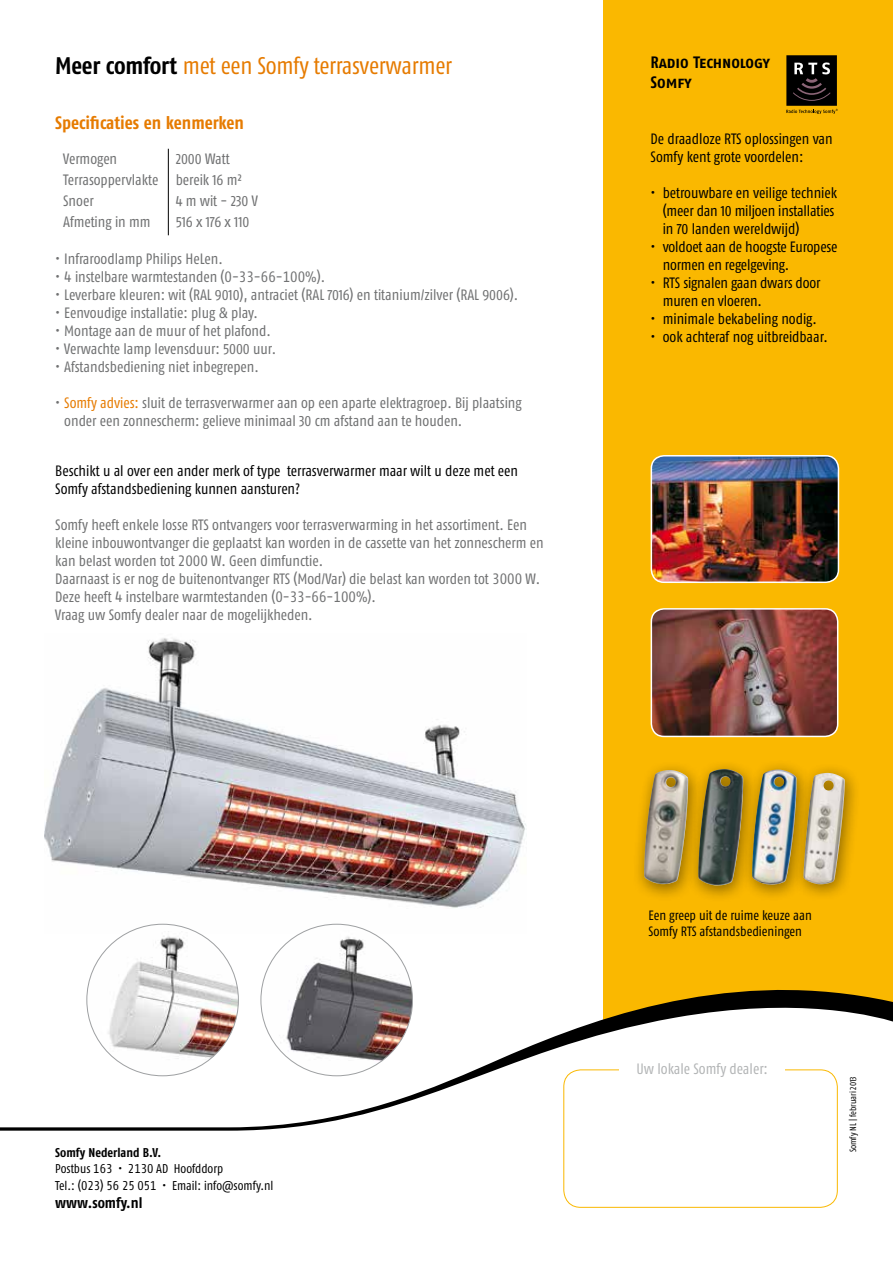
<style>
.page{position:relative;width:893px;height:1263px;background:#fff}
.page>*{position:absolute;margin:0;border:0;box-sizing:border-box;transform-origin:0 0}
.t1{font:24px "Fago Co Regular Tf";letter-spacing:-.01em;color:#e67b00}
.t2{font:18px "Fago Co Bold Tf";color:#e67b00}
.t3{font:16.5px/19.8px "Fago Co Bold Tf Caps";color:#000}
.t4{font:15px/18px "Fago Co Regular Tf";color:#707172}
.t5{font:15px/21px "Fago Co Regular Lf";color:#707172}
.t6{font:15px/18px "Fago Co Regular Lf";letter-spacing:-.01em;color:#000}
.t7{font:15px/18px "Fago Co Regular Tf";color:#000}
.t8{font:15px "Fago Co Regular Lf";color:#b3b5b6}
.t9{font:15px "Fago Co Bold Tf";color:#000}
.t10{font:13.5px/16.2px "Fago Co Regular Lf";color:#000}
.t11{font:12.75px/16.5px "Fago Co Regular Tf";color:#000}
.t12{font:12.75px "Fago Co Bold Tf";color:#000}
.t13{font:9px "Fago Co Regular Lf";letter-spacing:-.005em;color:#000}
.s1{font-family:"Fago Co Bold Tf";color:#000}
.s2{font-family:"Fago Co Regular Tf"}
.s3{font-family:"Fago Co Regular Tf";color:#e67b00}
</style>
<div class="page">
<img style="left:45px;top:638px;width:481px;height:295px">
<div style="left:604px;top:0;width:289px;height:1035px;background:#fab800"></div>
<div style="left:786px;top:55px;width:51px;height:51px;background:#000"></div>
<svg style="left:793px;top:62px;width:44px;height:39px"></svg>
<svg style="left:786px;top:109px;width:52px;height:5px"></svg>
<div style="left:563px;top:1069px;width:275px;height:139px;border:1px solid #fab800;border-radius:17px"></div>
<svg style="left:0;top:966px;width:893px;height:165px"></svg>
<img style="left:651px;top:456px;width:187px;height:126px">
<div style="left:651px;top:455px;width:188px;height:128px;border:2px solid #fff;border-radius:13px"></div>
<img style="left:651px;top:609px;width:187px;height:127px">
<div style="left:651px;top:608px;width:187px;height:129px;border:2px solid #fff;border-radius:13px"></div>
<div style="left:740px;top:759px;width:73px;height:143px;background:#000;opacity:.45"></div>
<svg style="left:767px;top:769px;width:11px;height:3px"></svg>
<div style="left:686px;top:759px;width:73px;height:144px;background:#000;opacity:.45"></div>
<svg style="left:711px;top:769px;width:13px;height:3px"></svg>
<div style="left:632px;top:760px;width:72px;height:142px;background:#000;opacity:.45"></div>
<svg style="left:660px;top:770px;width:10px;height:2px"></svg>
<div style="left:792px;top:762px;width:69px;height:140px;background:#000;opacity:.45"></div>
<svg style="left:814px;top:773px;width:11px;height:4px"></svg>
<img style="left:87px;top:924px;width:151px;height:152px;border-radius:76px">
<img style="left:261px;top:924px;width:151px;height:152px;border-radius:76px">
<hr style="left:168px;top:149px;width:1px;height:86px;background:#000">
<h1 class="t1" style="left:55px;top:53px;width:398px"><span class="s1">Meer comfort</span> met een Somfy terrasverwarmer</h1>
<p class="t2" style="left:55px;top:112px;width:190px">Specificaties en kenmerken</p>
<p class="t5" style="left:63px;top:148px;width:55px">Vermogen</p>
<p class="t5" style="left:63px;top:148px;width:180px;text-indent:112px">2000 Watt<br>Terrasoppervlakte bereik 16 m²<br>Snoer</p>
<p class="t5" style="left:176px;top:190px;width:84px">4 m wit - 230 V</p>
<p class="t5" style="left:63px;top:211px;width:89px">Afmeting in mm</p>
<p class="t5" style="left:176px;top:211px;width:75px">516 x 176 x 110</p>
<p class="t5" style="left:55px;top:248px;width:169px"><span class="s2">• Infrarood</span>lamp Philips HeLen.</p>
<p class="t4" style="left:55px;top:268px;width:271px">• 4 instelbare warmtestanden (0-33-66-100%).</p>
<p class="t5" style="left:55px;top:284px;width:464px"><span class="s2">•</span> Leverbare kleuren: wit (RAL 9010), antraciet (RAL 7016) en titanium/zilver (RAL 9006).</p>
<p class="t5" style="left:55px;top:302px;width:204px"><span class="s2">•</span> Eenvoudige installatie: plug &amp; play.</p>
<p class="t4" style="left:55px;top:322px;width:217px">• Montage aan de muur of het plafond.</p>
<p class="t5" style="left:55px;top:338px;width:222px"><span class="s2">•</span> Verwachte lamp levensduur: 5000 uur.</p>
<p class="t4" style="left:55px;top:358px;width:205px">• Afstandsbediening niet inbegrepen.</p>
<p class="t5" style="left:64px;top:394px;width:459px;line-height:18px;text-indent:-9px"><span class="s2">•</span> <span class="s3">Somfy advies:</span> sluit de terrasverwarmer aan op een aparte elektragroep. Bij plaatsing onder een zonnescherm: gelieve minimaal 30 cm afstand aan te houden.</p>
<p class="t7" style="left:55px;top:461px;width:464px">Beschikt u al over een ander merk of type terrasverwarmer maar wilt u deze met een<br>Somfy afstandsbediening kunnen aansturen?</p>
<p class="t4" style="left:55px;top:515px;width:490px">Somfy heeft enkele losse RTS ontvangers voor terrasverwarming in het assortiment. Een kleine inbouwontvanger die geplaatst kan worden in de cassette van het zonnescherm en kan belast worden tot 2000 W. Geen dimfunctie.<br>Daarnaast is er nog de buitenontvanger RTS (Mod/Var) die belast kan worden tot 3000 W.<br>Deze heeft 4 instelbare warmtestanden (0-33-66-100%).<br>Vraag uw Somfy dealer naar de mogelijkheden.</p>
<p class="t3" style="left:651px;top:52px;width:121px">Radio Technology<br>Somfy</p>
<p class="t6" style="left:651px;top:130px;width:184px">De draadloze RTS oplossingen van<br>Somfy kent grote voordelen:</p>
<p class="t6" style="left:663px;top:184px;width:176px;text-indent:-12px"><span class="s2">•</span> betrouwbare en veilige techniek (meer dan 10 miljoen installaties in 70 landen wereldwijd)</p>
<p class="t6" style="left:663px;top:238px;width:176px;text-indent:-12px"><span class="s2">•</span> voldoet aan de hoogste Europese normen en regelgeving.</p>
<p class="t6" style="left:663px;top:274px;width:159px;text-indent:-12px"><span class="s2">• RTS</span> signalen gaan dwars door muren en vloeren.</p>
<p class="t6" style="left:651px;top:310px;width:168px"><span class="s2">•</span> minimale bekabeling nodig.</p>
<p class="t6" style="left:651px;top:328px;width:179px"><span class="s2">•</span> ook achteraf nog uitbreidbaar.</p>
<p class="t12" style="left:55px;top:1145px;width:108px">Somfy Nederland B.V.</p>
<p class="t11" style="left:55px;top:1160px;width:220px">Postbus 163 • 2130 AD Hoofddorp<br>Tel.: (023) 56 25 051 • Email: info@somfy.nl</p>
<p class="t9" style="left:55px;top:1193px;width:89px">www.somfy.nl</p>
<p class="t10" style="left:648px;top:907px;width:165px">Een greep uit de ruime keuze aan<br>Somfy RTS afstandsbedieningen</p>
<p class="t8" style="left:636px;top:1060px;width:133px">Uw lokale Somfy dealer:</p>
<p class="t13" style="left:848px;top:1152px;width:77px;rotate:-90deg">Somfy NL | februari 2013</p>
</div>
